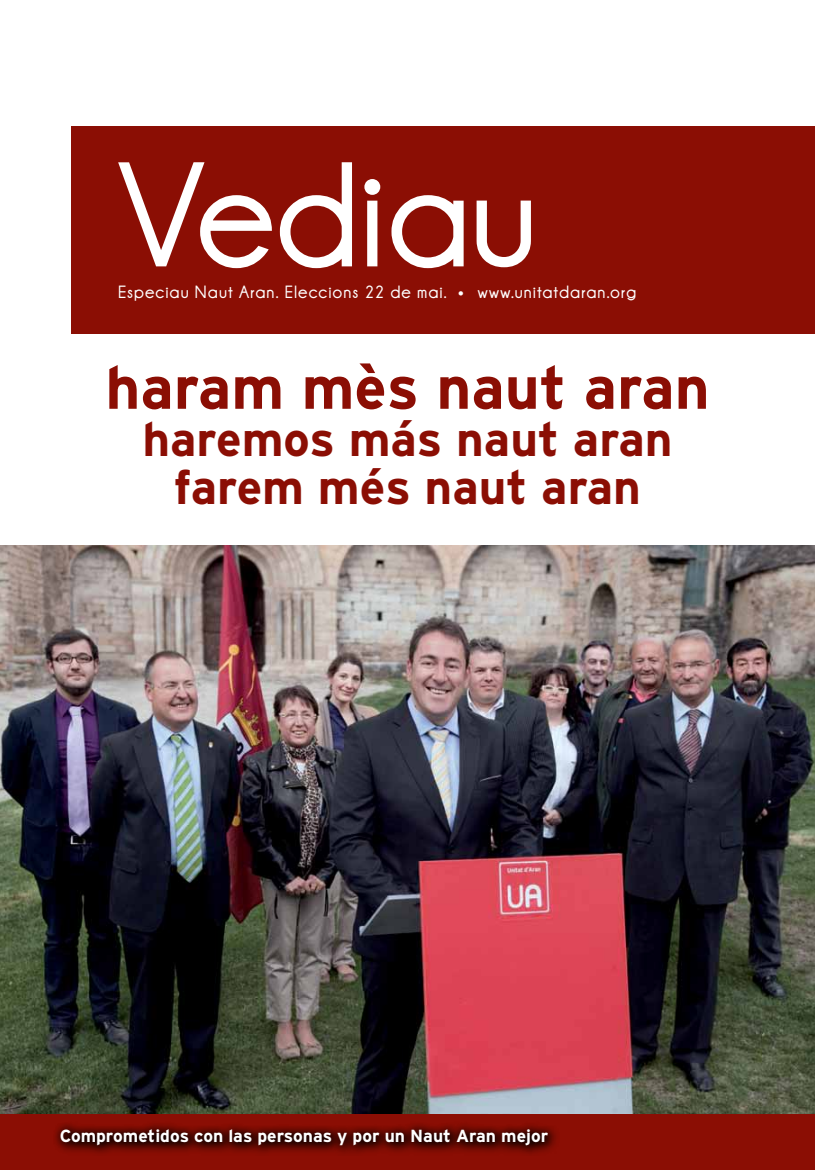
<style>
.page{position:relative;width:815px;height:1170px;background:#fff}
.page>*{position:absolute;margin:0;border:0;box-sizing:border-box;transform-origin:0 0}
.t1{font:700 150px "Champagne&Limousines";color:#fff}
.t2{font:700 60px "Interstate";color:#8b0e04}
.t3{font:700 47.5px/47.5px "Interstate";color:#8b0e04;text-align:center}
.t4{font:700 17.88px "Champagne&Limousines";letter-spacing:.055em;color:#fff}
.t5{font:700 17.5px "Interstate";color:#fff}
.s1{font-family:"Cooper Black Std";font-weight:400}
</style>
<div class="page">
<img style="left:0;top:546px;width:815px;height:568px">
<div style="left:71px;top:126px;width:744px;height:208px;background:#8b0e04"></div>
<div style="left:0;top:1114px;width:815px;height:55px;background:#8b0e04"></div>
<div style="left:50px;top:1118px;width:510px;height:37px;background:#870d03"></div>
<div style="left:53px;top:1120px;width:502px;height:31px;background:#000;opacity:.75"></div>
<h1 class="t1" style="left:118px;top:131px;width:421px">Vediau</h1>
<p class="t4" style="left:118px;top:281px;width:519px">Especiau Naut Aran. Eleccions 22 de mai. <span class="s1">·</span> www.unitatdaran.org</p>
<h2 class="t2" style="left:105px;top:354px;width:606px">haram mès naut aran</h2>
<h3 class="t3" style="left:142px;top:415px;width:532px">haremos más naut aran farem més naut aran</h3>
<p class="t5" style="left:60px;top:1125px;width:490px">Comprometidos con las personas y por un Naut Aran mejor</p>
</div>
